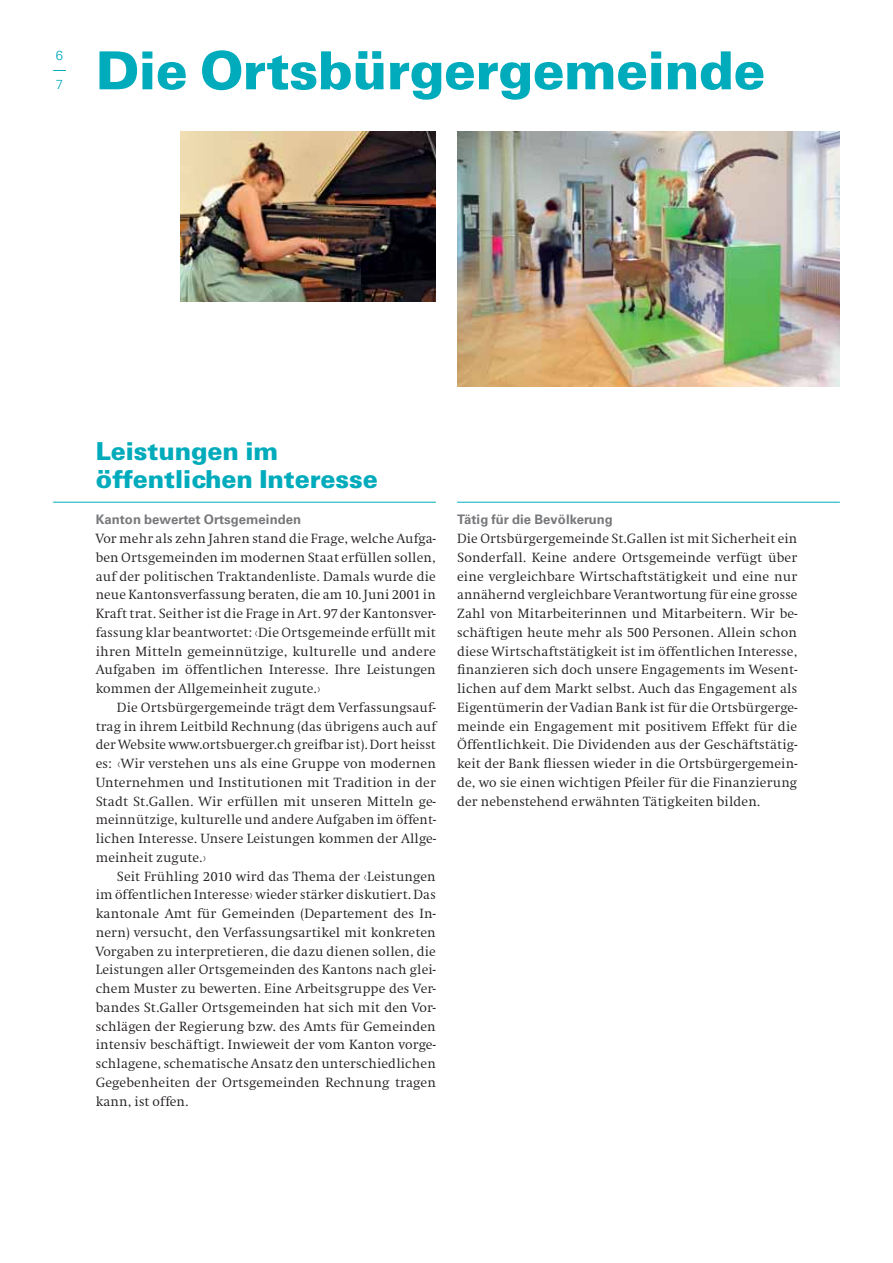
<style>
.page{position:relative;width:893px;height:1263px;background:#fff}
.page>*{position:absolute;margin:0;border:0;box-sizing:border-box;transform-origin:0 0}
.t1{font:900 52.5px "Univers";letter-spacing:-.01em;color:#00abbc}
.t2{font:900 24.75px/28px "Univers";letter-spacing:-.005em;color:#00abbc}
.t3{font:300 13.8px/18.8px "Swift";letter-spacing:.01em;color:#231f20;text-align:justify}
.t4{font:700 13.2px "Univers";letter-spacing:.005em;color:#77787b}
.t5{font:300 13.2px "Univers";color:#00abbc}
</style>
<div class="page">
<hr style="left:457px;top:502px;width:383px;height:1px;background:#00abbc">
<svg style="left:53px;top:70px;width:13px;height:1px"></svg>
<hr style="left:53px;top:502px;width:383px;height:1px;background:#00abbc">
<img style="left:457px;top:132px;width:383px;height:255px">
<img style="left:181px;top:132px;width:255px;height:170px">
<p class="t5" style="left:56px;top:51px;width:9px">6</p>
<p class="t5" style="left:56px;top:80px;width:9px">7</p>
<h1 class="t1" style="left:96px;top:51px;width:671px">Die Ortsbürgergemeinde</h1>
<h2 class="t2" style="left:96px;top:439px;width:284px">Leistungen im öffentlichen Interesse</h2>
<p class="t4" style="left:96px;top:515px;width:207px">Kanton bewertet Ortsgemeinden</p>
<p class="t3" style="left:96px;top:530px;width:342px">Vor mehr als zehn Jahren stand die Frage, welche Aufga&shy;ben Ortsgemeinden im modernen Staat erfüllen sollen, auf der politischen Traktandenliste. Damals wurde die neue Kantonsverfassung beraten, die am 10. Juni 2001 in Kraft trat. Seither ist die Frage in Art. 97 der Kantonsver&shy;fassung klar beantwortet: ‹Die Ortsgemeinde erfüllt mit ihren Mitteln gemeinnützige, kulturelle und andere Aufgaben im öffentlichen Interesse. Ihre Leistungen kommen der Allgemeinheit zugute.›</p>
<p class="t3" style="left:96px;top:699px;width:342px;text-indent:21px">Die Ortsbürgergemeinde trägt dem Verfassungsauf&shy;trag in ihrem Leitbild Rechnung (das übrigens auch auf der Website www.ortsbuerger.ch greifbar ist). Dort heisst es: ‹Wir verstehen uns als eine Gruppe von modernen Unternehmen und Institutionen mit Tradition in der Stadt St.Gallen. Wir erfüllen mit unseren Mitteln ge&shy;meinnützige, kulturelle und andere Aufgaben im öffent&shy;lichen Interesse. Unsere Leistungen kommen der Allge&shy;meinheit zugute.›</p>
<p class="t3" style="left:96px;top:868px;width:342px;text-indent:21px">Seit Frühling 2010 wird das Thema der ‹Leistungen im öffentlichen Interesse› wieder stärker diskutiert. Das kantonale Amt für Gemeinden (Departement des In&shy;nern) versucht, den Verfassungsartikel mit konkreten Vorgaben zu interpretieren, die dazu dienen sollen, die Leistungen aller Ortsgemeinden des Kantons nach glei&shy;chem Muster zu bewerten. Eine Arbeitsgruppe des Ver&shy;bandes St.Galler Ortsgemeinden hat sich mit den Vor&shy;schlägen der Regierung bzw. des Amts für Gemeinden intensiv beschäftigt. Inwieweit der vom Kanton vorge&shy;schlagene, schematische Ansatz den unterschiedlichen Gegebenheiten der Ortsgemeinden Rechnung tragen kann, ist offen.</p>
<p class="t4" style="left:457px;top:515px;width:157px">Tätig für die Bevölkerung</p>
<p class="t3" style="left:457px;top:530px;width:342px">Die Ortsbürgergemeinde St.Gallen ist mit Sicherheit ein Sonderfall. Keine andere Ortsgemeinde verfügt über eine vergleichbare Wirtschaftstätigkeit und eine nur annähernd vergleichbare Verantwortung für eine grosse Zahl von Mitarbeiterinnen und Mitarbeitern. Wir be&shy;schäftigen heute mehr als 500 Personen. Allein schon diese Wirtschaftstätigkeit ist im öffentlichen Interesse, finanzieren sich doch unsere Engagements im Wesent&shy;lichen auf dem Markt selbst. Auch das Engagement als Eigentümerin der Vadian Bank ist für die Ortsbürgerge&shy;meinde ein Engagement mit positivem Effekt für die Öffentlichkeit. Die Dividenden aus der Geschäftstätig&shy;keit der Bank fliessen wieder in die Ortsbürgergemein&shy;de, wo sie einen wichtigen Pfeiler für die Finanzierung der nebenstehend erwähnten Tätigkeiten bilden.</p>
</div>
